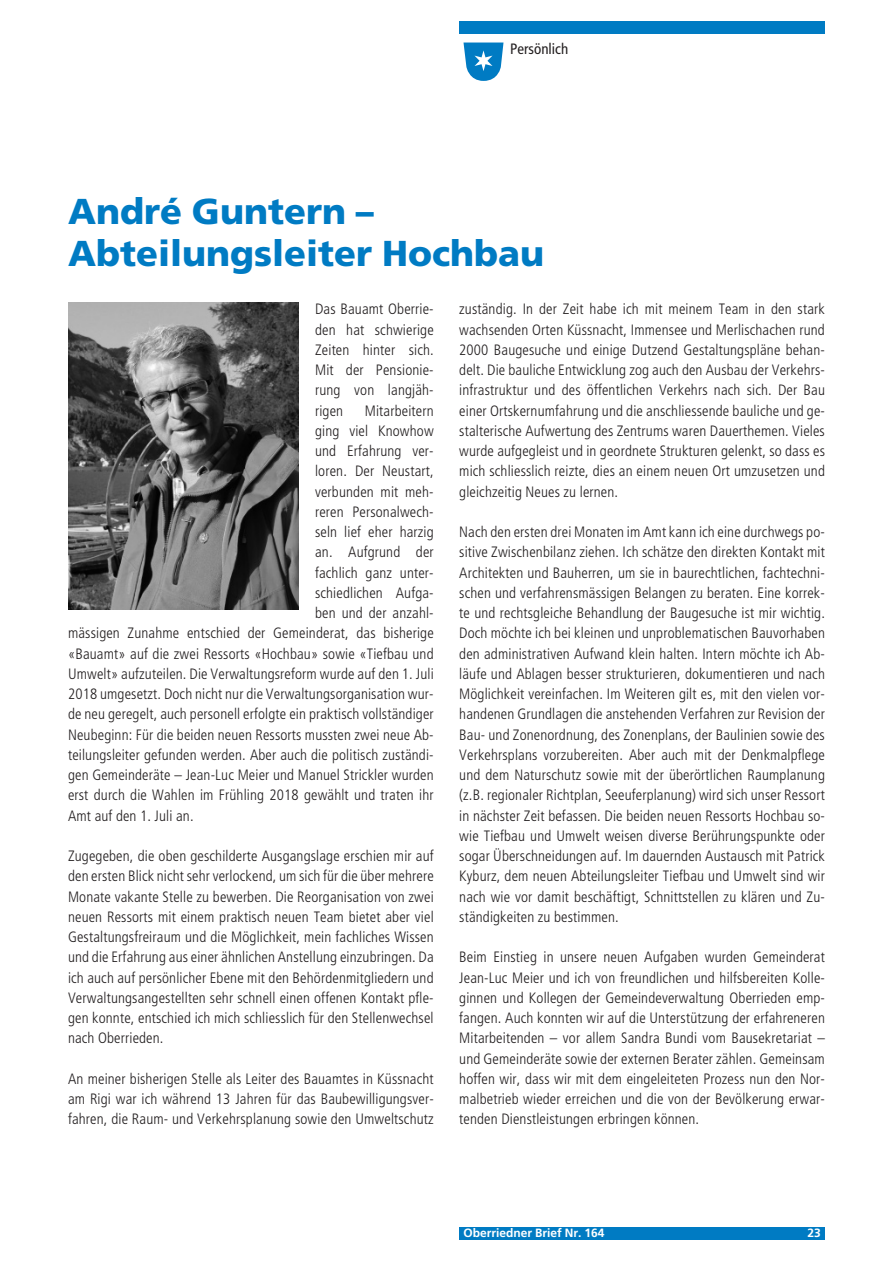
<style>
.page{position:relative;width:893px;height:1263px;background:#fff}
.page>*{position:absolute;margin:0;border:0;box-sizing:border-box;transform-origin:0 0}
.t1{font:900 36px/42px "Frutiger";color:#007bc3}
.t2{font:300 condensed 15px/20.2px "Frutiger";letter-spacing:.01em;color:#231f20;text-align:justify}
.t3{font:condensed 15px "Frutiger";color:#231f20}
.t4{font:700 12px "Frutiger";color:#fff}
</style>
<div class="page">
<div style="left:459px;top:21px;width:366px;height:13px;background:#007bc3"></div>
<div style="left:459px;top:1227px;width:366px;height:12px;background:#007bc3"></div>
<svg style="left:463px;top:43px;width:40px;height:38px"></svg>
<img style="left:68px;top:302px;width:230px;height:307px">
<p class="t3" style="left:510px;top:40px;width:60px">Persönlich</p>
<h1 class="t1" style="left:68px;top:189px;width:478px">André Guntern –<br>Abteilungsleiter Hochbau</h1>
<p class="t2" style="left:315px;top:299px;width:120px">Das Bauamt Oberrie&shy;den hat schwierige Zeiten hinter sich.<br>Mit der Pensionie&shy;rung von langjäh&shy;rigen</p>
<p class="t2" style="left:459px;top:299px;width:367px">zuständig. In der Zeit habe ich mit meinem Team in den stark wachsenden Orten Küssnacht, Immensee und Merlischachen rund 2000 Baugesuche und einige Dutzend Gestaltungspläne behan&shy;delt. Die bauliche Entwicklung zog auch den Ausbau der Verkehrs&shy;infrastruktur und des öffentlichen Verkehrs nach sich. Der Bau einer Ortskernumfahrung und die anschliessende bauliche und ge&shy;stalterische Aufwertung des Zentrums waren Dauerthemen. Vieles wurde aufgegleist und in geordnete Strukturen gelenkt, so dass es mich schliesslich reizte, dies an einem neuen Ort umzusetzen und gleichzeitig Neues zu lernen.</p>
<p class="t2" style="left:459px;top:522px;width:367px">Nach den ersten drei Monaten im Amt kann ich eine durchwegs po&shy;sitive Zwischenbilanz ziehen. Ich schätze den direkten Kontakt mit Architekten und Bauherren, um sie in baurechtlichen, fachtechni&shy;schen und verfahrensmässigen Belangen zu beraten. Eine korrek&shy;te und rechtsgleiche Behandlung der Baugesuche ist mir wichtig.<br>Doch möchte ich bei kleinen und unproblematischen Bauvorhaben den administrativen Aufwand klein halten. Intern möchte ich Ab&shy;läufe und Ablagen besser strukturieren, dokumentieren und nach Möglichkeit vereinfachen. Im Weiteren gilt es, mit den vielen vor&shy;handenen Grundlagen die anstehenden Verfahren zur Revision der Bau- und Zonenordnung, des Zonenplans, der Baulinien sowie des Verkehrsplans vorzubereiten. Aber auch mit der Denkmalpflege und dem Naturschutz sowie mit der überörtlichen Raumplanung (z.B. regionaler Richtplan, Seeuferplanung) wird sich unser Ressort in nächster Zeit befassen. Die beiden neuen Ressorts Hochbau so&shy;wie Tiefbau und Umwelt weisen diverse Berührungspunkte oder sogar Überschneidungen auf. Im dauernden Austausch mit Patrick Kyburz, dem neuen Abteilungsleiter Tiefbau und Umwelt sind wir nach wie vor damit beschäftigt, Schnittstellen zu klären und Zu&shy;ständigkeiten zu bestimmen.</p>
<p class="t2" style="left:459px;top:947px;width:367px">Beim Einstieg in unsere neuen Aufgaben wurden Gemeinderat Jean-Luc Meier und ich von freundlichen und hilfsbereiten Kolle&shy;ginnen und Kollegen der Gemeindeverwaltung Oberrieden emp&shy;fangen. Auch konnten wir auf die Unterstützung der erfahreneren Mitarbeitenden – vor allem Sandra Bundi vom Bausekretariat – und Gemeinderäte sowie der externen Berater zählen. Gemeinsam hoffen wir, dass wir mit dem eingeleiteten Prozess nun den Nor&shy;malbetrieb wieder erreichen und die von der Bevölkerung erwar&shy;tenden Dienstleistungen erbringen können.</p>
<p class="t2" style="left:365px;top:400px;width:70px">Mitarbeitern</p>
<p class="t2" style="left:315px;top:421px;width:120px">ging viel Knowhow</p>
<p class="t2" style="left:315px;top:441px;width:120px">und Erfahrung ver-</p>
<p class="t2" style="left:315px;top:461px;width:120px">loren. Der Neustart,</p>
<p class="t2" style="left:315px;top:481px;width:120px">verbunden mit meh-</p>
<p class="t2" style="left:315px;top:502px;width:120px">reren Personalwech-</p>
<p class="t2" style="left:315px;top:522px;width:120px">seln lief eher harzig</p>
<p class="t2" style="left:315px;top:542px;width:120px">an. Aufgrund der</p>
<p class="t2" style="left:315px;top:562px;width:120px">fachlich ganz unter-</p>
<p class="t2" style="left:315px;top:583px;width:120px">schiedlichen Aufga-</p>
<p class="t2" style="left:315px;top:603px;width:120px">ben und der anzahl-</p>
<p class="t2" style="left:68px;top:623px;width:367px">mässigen Zunahme entschied der Gemeinderat, das bisherige</p>
<p class="t2" style="left:68px;top:643px;width:367px">«Bauamt» auf die zwei Ressorts «Hochbau» sowie «Tiefbau und</p>
<p class="t2" style="left:68px;top:664px;width:367px">Umwelt» aufzuteilen. Die Verwaltungsreform wurde auf den 1. Juli</p>
<p class="t2" style="left:68px;top:684px;width:367px">2018 umgesetzt. Doch nicht nur die Verwaltungsorganisation wur-</p>
<p class="t2" style="left:68px;top:704px;width:367px">de neu geregelt, auch personell erfolgte ein praktisch vollständiger</p>
<p class="t2" style="left:68px;top:724px;width:367px">Neubeginn: Für die beiden neuen Ressorts mussten zwei neue Ab-</p>
<p class="t2" style="left:68px;top:745px;width:367px">teilungsleiter gefunden werden. Aber auch die politisch zuständi-</p>
<p class="t2" style="left:68px;top:765px;width:367px">gen Gemeinderäte – Jean-Luc Meier und Manuel Strickler wurden</p>
<p class="t2" style="left:68px;top:785px;width:367px">erst durch die Wahlen im Frühling 2018 gewählt und traten ihr</p>
<p class="t2" style="left:68px;top:805px;width:127px">Amt auf den 1. Juli an.</p>
<p class="t2" style="left:68px;top:846px;width:367px">Zugegeben, die oben geschilderte Ausgangslage erschien mir auf den ersten Blick nicht sehr verlockend, um sich für die über mehrere Monate vakante Stelle zu bewerben. Die Reorganisation von zwei neuen Ressorts mit einem praktisch neuen Team bietet aber viel Gestaltungsfreiraum und die Möglichkeit, mein fachliches Wissen und die Erfahrung aus einer ähnlichen Anstellung einzubringen. Da ich auch auf persönlicher Ebene mit den Behördenmitgliedern und Verwaltungsangestellten sehr schnell einen offenen Kontakt pfle&shy;gen konnte, entschied ich mich schliesslich für den Stellenwechsel nach Oberrieden.</p>
<p class="t2" style="left:68px;top:1069px;width:367px">An meiner bisherigen Stelle als Leiter des Bauamtes in Küssnacht am Rigi war ich während 13 Jahren für das Baubewilligungsver&shy;fahren, die Raum- und Verkehrsplanung sowie den Umweltschutz</p>
<p class="t4" style="left:463px;top:1226px;width:143px">Oberriedner Brief Nr. 164</p>
<p class="t4" style="left:807px;top:1226px;width:15px">23</p>
</div>
